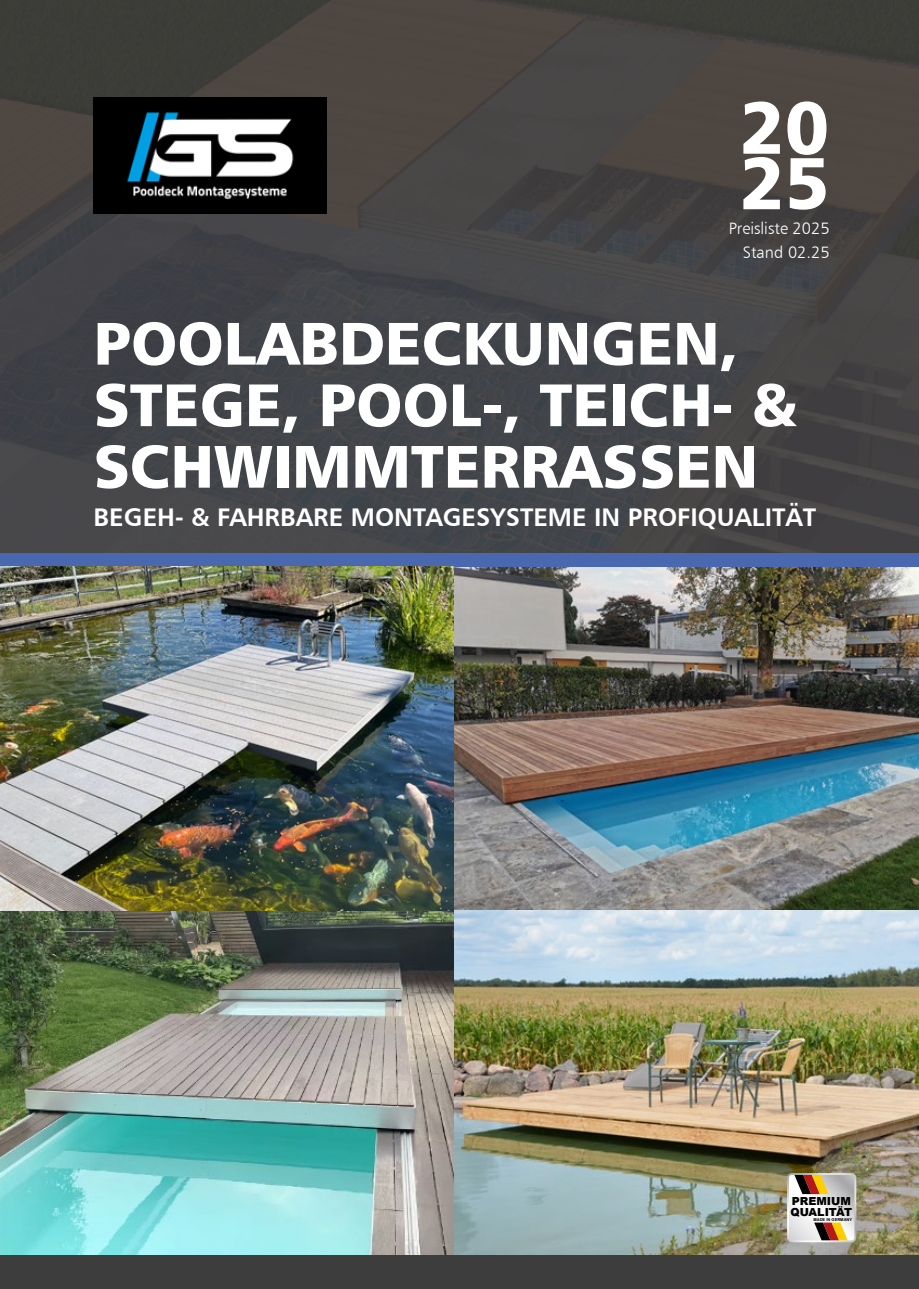
<style>
.page{position:relative;width:919px;height:1289px;background:#fff}
.page>*{position:absolute;margin:0;border:0;box-sizing:border-box;transform-origin:0 0}
.t1{font:73.5px/55.5px "Humanist 777 BT Black B";color:#fff}
.t2{font:60px/61.5px "Humanist 777 BT Black B";color:#fff}
.t3{font:25.5px "Humanist 777 BT Bold B";color:#fff}
.t4{font:16.5px/24px "Humanist 777 BT Light B";color:#fff;text-align:right}
.t5{font:900 11.1px/11.9px "Arial";color:#000}
.t6{font:700 4.05px "Arial";color:#000}
</style>
<div class="page">
<div style="left:0;top:0;width:918px;height:1288px;background:#3d3d3e"></div>
<img style="left:453px;top:567px;width:465px;height:343px">
<img style="left:0;top:910px;width:918px;height:344px">
<div style="left:0;top:0;width:918px;height:553px;background:linear-gradient(to right,#424346,#474444)"></div>
<img style="left:94px;top:98px;width:233px;height:115px">
<div style="left:0;top:553px;width:918px;height:13px;background:#4968b0"></div>
<img style="left:0;top:567px;width:453px;height:343px">
<div style="left:787px;top:1172px;width:69px;height:70px;border:2px solid #fff;border-radius:4px"></div>
<svg style="left:788px;top:1173px;width:67px;height:68px;background:#d1c2b5"></svg>
<p class="t1" style="left:739px;top:98px;width:92px">20<br>25</p>
<p class="t4" style="left:728px;top:216px;width:102px">Preisliste 2025<br>Stand 02.25</p>
<p class="t2" style="left:94px;top:311px;width:705px">POOLABDECKUNGEN,<br>STEGE, POOL-, TEICH- &amp;<br>SCHWIMMTERRASSEN</p>
<p class="t3" style="left:94px;top:500px;width:724px">BEGEH- &amp; FAHRBARE MONTAGESYSTEME IN PROFIQUALITÄT</p>
<p class="t5" style="left:790px;top:1194px;width:63px">PREMIUM<br>QUALITÄT</p>
<p class="t6" style="left:813px;top:1216px;width:40px">MADE IN GERMANY</p>
</div>
